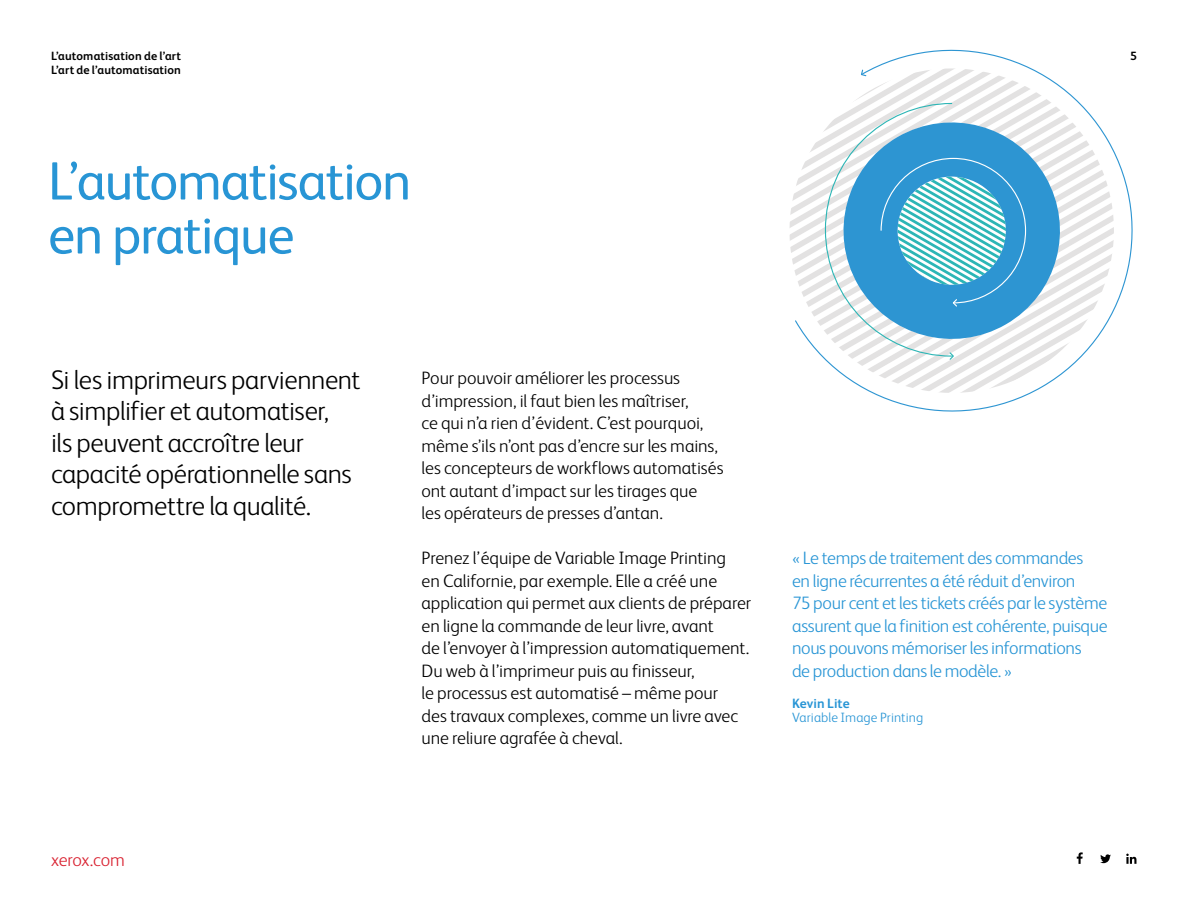
<style>
.page{position:relative;width:1188px;height:918px;background:#fff}
.page>*{position:absolute;margin:0;border:0;box-sizing:border-box;transform-origin:0 0}
.t1{font:54px/54px "Xerox Sans";letter-spacing:-.025em;color:#2895d5}
.t2{font:300 27px/31.5px "Xerox Sans";letter-spacing:-.015em;color:#000}
.t3{font:300 18px/22.5px "Xerox Sans";letter-spacing:-.005em;color:#000}
.t4{font:300 18px/22.5px "Xerox Sans";letter-spacing:-.02em;color:#2895d5}
.t5{font:300 18px "Xerox Sans";letter-spacing:-.015em;color:#d92231}
.t6{font:300 13.5px "Xerox Sans";letter-spacing:.01em;color:#2895d5}
.t7{font:700 13.5px "Xerox Sans";letter-spacing:.005em;color:#2895d5}
.t8{font:700 12px/13.5px "Xerox Sans";letter-spacing:.01em;color:#000}
</style>
<div class="page">
<svg style="left:1100px;top:854px;width:11px;height:9px"></svg>
<svg style="left:1126px;top:854px;width:10px;height:10px"></svg>
<svg style="left:1077px;top:852px;width:6px;height:12px"></svg>
<svg style="left:789px;top:68px;width:344px;height:344px"></svg>
<p class="t8" style="left:51px;top:49px;width:132px">L’automatisation de l’art<br>L’art de l’automatisation</p>
<h1 class="t1" style="left:48px;top:151px;width:365px">L’automatisation en pratique</h1>
<p class="t8" style="left:1130px;top:49px;width:8px">5</p>
<h2 class="t2" style="left:51px;top:362px;width:311px">Si les imprimeurs parviennent à simplifier et automatiser,<br>ils peuvent accroître leur capacité opérationnelle sans compromettre la qualité.</h2>
<p class="t3" style="left:422px;top:366px;width:304px">Pour pouvoir améliorer les processus d’impression, il faut bien les maîtriser,<br>ce qui n’a rien d’évident. C’est pourquoi, même s’ils n’ont pas d’encre sur les mains, les concepteurs de workflows automatisés ont autant d’impact sur les tirages que<br>les opérateurs de presses d’antan.</p>
<p class="t3" style="left:422px;top:546px;width:331px">Prenez l’équipe de Variable Image Printing<br>en Californie, par exemple. Elle a créé une application qui permet aux clients de préparer en ligne la commande de leur livre, avant<br>de l’envoyer à l’impression automatiquement.<br>Du web à l’imprimeur puis au finisseur,<br>le processus est automatisé – même pour<br>des travaux complexes, comme un livre avec une reliure agrafée à cheval.</p>
<p class="t4" style="left:792px;top:546px;width:317px">« Le temps de traitement des commandes<br>en ligne récurrentes a été réduit d’environ<br>75 pour cent et les tickets créés par le système assurent que la finition est cohérente, puisque nous pouvons mémoriser les informations<br>de production dans le modèle. »</p>
<p class="t7" style="left:792px;top:694px;width:59px">Kevin Lite</p>
<p class="t6" style="left:792px;top:708px;width:133px">Variable Image Printing</p>
<p class="t5" style="left:51px;top:848px;width:75px">xerox.com</p>
</div>
